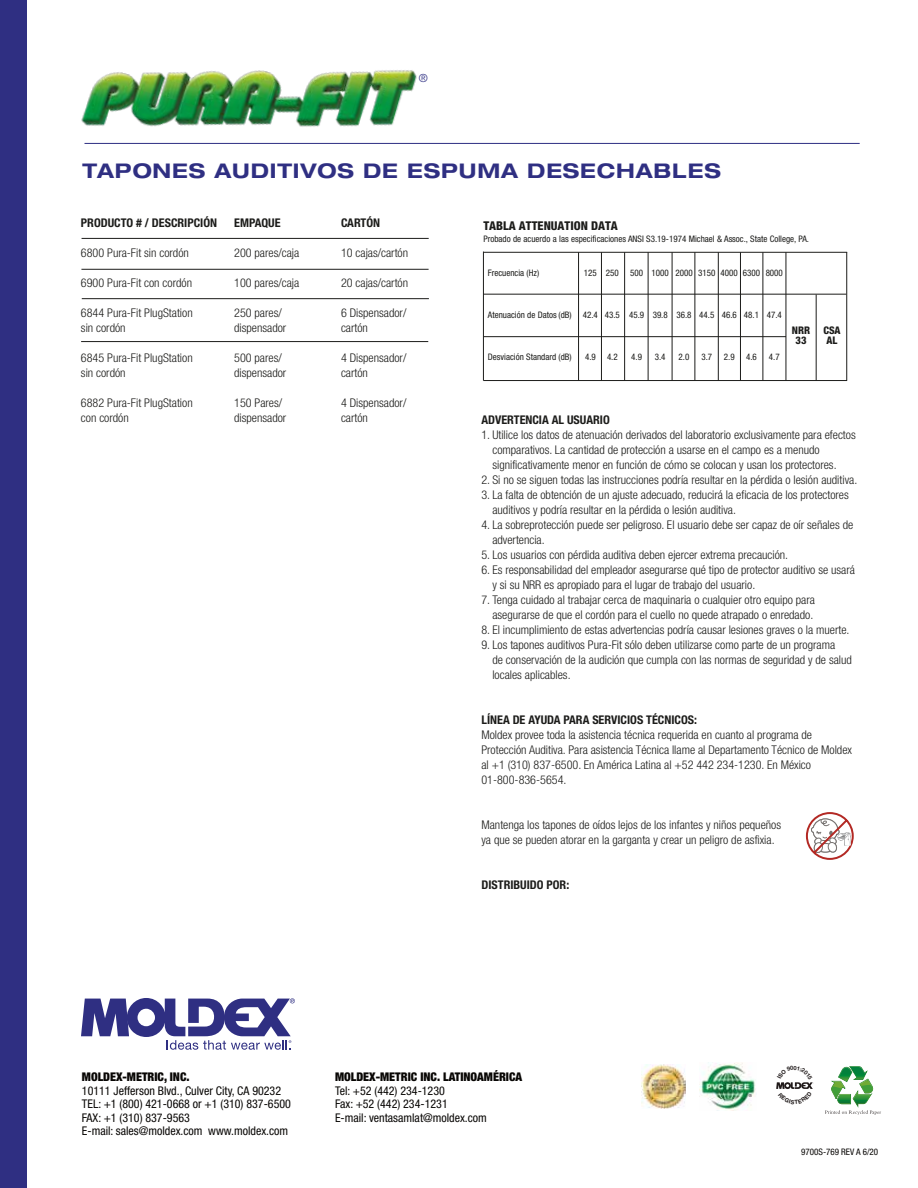
<style>
.page{position:relative;width:918px;height:1188px;background:#fff}
.page>*{position:absolute;margin:0;border:0;box-sizing:border-box;transform-origin:0 0}
.t1{font:700 expanded 20.25px "Helvetica Neue LT Std";letter-spacing:.04em;color:#2f2f82}
.t2{font:800 condensed 12.15px "Helvetica Neue";color:#1c1c1a}
.t3{font:300 condensed 12px/15px "Helvetica Neue";color:#1c1c1a}
.t4{font:condensed 12px/13.5px "Helvetica Neue";color:#080604}
.t5{font:700 condensed 12px "Helvetica Neue";color:#1c1c1a}
.t6{font:900 condensed 12px "Helvetica Neue";color:#080604}
.t7{font:300 11.25px "Helvetica Neue LT Std";color:#2d2e82}
.t8{font:800 condensed 10.5px/10.5px "Helvetica Neue";color:#1c1c1a;text-align:center}
.t9{font:condensed 9px "Helvetica Neue";color:#1c1c1a}
.t10{font:condensed 9px "Helvetica Neue";color:#080604}
.t11{font:4.05px "Helvetica Neue";color:#1c1c1a}
</style>
<div class="page">
<img style="left:81px;top:70px;width:359px;height:169px">
<img style="left:700px;top:1062px;width:56px;height:48px">
<img style="left:642px;top:1065px;width:44px;height:44px">
<svg style="left:825px;top:1066px;width:56px;height:49px"></svg>
<svg style="left:81px;top:998px;width:214px;height:52px"></svg>
<div style="left:0;top:0;width:27px;height:1188px;background:#2f2f82"></div>
<hr style="left:82px;top:238px;width:347px;height:1px;background:#1c1c1a">
<hr style="left:81px;top:269px;width:348px;height:1px;background:#1c1c1a">
<hr style="left:82px;top:298px;width:347px;height:1px;background:#1c1c1a">
<hr style="left:81px;top:341px;width:347px;height:1px;background:#1c1c1a">
<hr style="left:85px;top:143px;width:775px;height:1px;background:#2d2e82">
<svg style="left:805px;top:812px;width:49px;height:48px"></svg>
<hr style="left:483px;top:380px;width:364px;height:1px;background:#1c1c1a">
<hr style="left:483px;top:336px;width:303px;height:1px;background:#1c1c1a">
<hr style="left:483px;top:294px;width:363px;height:1px;background:#1c1c1a">
<hr style="left:483px;top:252px;width:364px;height:1px;background:#1c1c1a">
<hr style="left:786px;top:252px;width:1px;height:129px;background:#1c1c1a">
<hr style="left:763px;top:252px;width:1px;height:129px;background:#1c1c1a">
<hr style="left:740px;top:252px;width:1px;height:129px;background:#1c1c1a">
<hr style="left:718px;top:252px;width:1px;height:129px;background:#1c1c1a">
<hr style="left:695px;top:252px;width:1px;height:129px;background:#1c1c1a">
<hr style="left:672px;top:252px;width:1px;height:129px;background:#1c1c1a">
<hr style="left:648px;top:252px;width:1px;height:129px;background:#1c1c1a">
<hr style="left:624px;top:252px;width:1px;height:129px;background:#1c1c1a">
<hr style="left:601px;top:252px;width:1px;height:129px;background:#1c1c1a">
<hr style="left:578px;top:252px;width:1px;height:129px;background:#1c1c1a">
<hr style="left:483px;top:252px;width:1px;height:129px;background:#1c1c1a">
<hr style="left:846px;top:252px;width:1px;height:129px;background:#1c1c1a">
<hr style="left:816px;top:295px;width:1px;height:86px;background:#1c1c1a">
<svg style="left:776px;top:1082px;width:37px;height:7px"></svg>
<p class="t7" style="left:419px;top:71px;width:10px">®</p>
<h1 class="t1" style="left:83px;top:158px;width:640px">TAPONES AUDITIVOS DE ESPUMA DESECHABLES</h1>
<p class="t5" style="left:81px;top:216px;width:138px">PRODUCTO # / DESCRIPCIÓN</p>
<p class="t5" style="left:234px;top:216px;width:48px">EMPAQUE</p>
<p class="t5" style="left:341px;top:216px;width:41px">CARTÓN</p>
<p class="t3" style="left:81px;top:245px;width:109px">6800 Pura-Fit sin cordón</p>
<p class="t3" style="left:234px;top:245px;width:67px">200 pares/caja</p>
<p class="t3" style="left:341px;top:245px;width:69px">10 cajas/cartón</p>
<p class="t3" style="left:81px;top:275px;width:113px">6900 Pura-Fit con cordón</p>
<p class="t3" style="left:234px;top:275px;width:67px">100 pares/caja</p>
<p class="t3" style="left:341px;top:275px;width:69px">20 cajas/cartón</p>
<p class="t3" style="left:81px;top:305px;width:113px">6844 Pura-Fit PlugStation</p>
<p class="t3" style="left:234px;top:305px;width:49px">250 pares/</p>
<p class="t3" style="left:341px;top:305px;width:67px">6 Dispensador/</p>
<p class="t3" style="left:81px;top:320px;width:46px">sin cordón</p>
<p class="t3" style="left:234px;top:320px;width:54px">dispensador</p>
<p class="t3" style="left:341px;top:320px;width:28px">cartón</p>
<p class="t3" style="left:81px;top:350px;width:113px">6845 Pura-Fit PlugStation</p>
<p class="t3" style="left:234px;top:350px;width:49px">500 pares/</p>
<p class="t3" style="left:341px;top:350px;width:67px">4 Dispensador/</p>
<p class="t3" style="left:81px;top:365px;width:46px">sin cordón</p>
<p class="t3" style="left:234px;top:365px;width:54px">dispensador</p>
<p class="t3" style="left:341px;top:365px;width:28px">cartón</p>
<p class="t3" style="left:81px;top:395px;width:113px">6882 Pura-Fit PlugStation</p>
<p class="t3" style="left:234px;top:395px;width:50px">150 Pares/</p>
<p class="t3" style="left:341px;top:395px;width:67px">4 Dispensador/</p>
<p class="t3" style="left:81px;top:410px;width:49px">con cordón</p>
<p class="t3" style="left:234px;top:410px;width:54px">dispensador</p>
<p class="t3" style="left:341px;top:410px;width:28px">cartón</p>
<p class="t2" style="left:483px;top:218px;width:136px">TABLA ATTENUATION DATA</p>
<p class="t9" style="left:483px;top:233px;width:327px">Probado de acuerdo a las especificaciones ANSI S3.19-1974 Michael &amp; Assoc., State College, PA.</p>
<p class="t9" style="left:488px;top:267px;width:53px">Frecuencia (Hz)</p>
<p class="t9" style="left:584px;top:267px;width:36px">125 250</p>
<p class="t9" style="left:630px;top:267px;width:154px">500 1000 2000 3150 4000 6300 8000</p>
<p class="t9" style="left:488px;top:309px;width:295px">Atenuación de Datos (dB) 42.4 43.5 45.9 39.8 36.8 44.5 46.6 48.1 47.4</p>
<p class="t9" style="left:488px;top:351px;width:85px">Desviación Standard (dB)</p>
<p class="t9" style="left:585px;top:351px;width:34px">4.9 4.2</p>
<p class="t9" style="left:631px;top:351px;width:12px">4.9</p>
<p class="t9" style="left:655px;top:351px;width:12px">3.4</p>
<p class="t9" style="left:679px;top:351px;width:12px">2.0</p>
<p class="t9" style="left:701px;top:351px;width:12px">3.7</p>
<p class="t9" style="left:724px;top:351px;width:12px">2.9</p>
<p class="t9" style="left:746px;top:351px;width:12px">4.6</p>
<p class="t9" style="left:769px;top:351px;width:12px">4.7</p>
<p class="t8" style="left:792px;top:325px;width:20px">NRR<br>33</p>
<p class="t8" style="left:823px;top:325px;width:19px">CSA<br>AL</p>
<p class="t5" style="left:481px;top:413px;width:130px">ADVERTENCIA AL USUARIO</p>
<p class="t3" style="left:492px;top:427px;width:365px;text-indent:-11px">1. Utilice los datos de atenuación derivados del laboratorio exclusivamente para efectos comparativos. La cantidad de protección a usarse en el campo es a menudo significativamente menor en función de cómo se colocan y usan los protectores.</p>
<p class="t3" style="left:481px;top:472px;width:377px">2. Si no se siguen todas las instrucciones podría resultar en la pérdida o lesión auditiva.</p>
<p class="t3" style="left:492px;top:487px;width:358px;text-indent:-11px">3. La falta de obtención de un ajuste adecuado, reducirá la eficacia de los protectores auditivos y podría resultar en la pérdida o lesión auditiva.</p>
<p class="t3" style="left:492px;top:517px;width:362px;text-indent:-11px">4. La sobreprotección puede ser peligroso. El usuario debe ser capaz de oír señales de advertencia.</p>
<p class="t3" style="left:481px;top:547px;width:308px">5. Los usuarios con pérdida auditiva deben ejercer extrema precaución.</p>
<p class="t3" style="left:492px;top:562px;width:364px;text-indent:-11px">6. Es responsabilidad del empleador asegurarse qué tipo de protector auditivo se usará y si su NRR es apropiado para el lugar de trabajo del usuario.</p>
<p class="t3" style="left:481px;top:592px;width:335px;text-align:right">7. Tenga cuidado al trabajar cerca de maquinaria o cualquier otro equipo para asegurarse de que el cordón para el cuello no quede atrapado o enredado.</p>
<p class="t3" style="left:481px;top:622px;width:369px">8. El incumplimiento de estas advertencias podría causar lesiones graves o la muerte.</p>
<p class="t3" style="left:492px;top:637px;width:361px;text-indent:-11px">9. Los tapones auditivos Pura-Fit sólo deben utilizarse como parte de un programa<br>de conservación de la audición que cumpla con las normas de seguridad y de salud locales aplicables.</p>
<p class="t5" style="left:481px;top:713px;width:217px">LÍNEA DE AYUDA PARA SERVICIOS TÉCNICOS:</p>
<p class="t3" style="left:481px;top:727px;width:372px">Moldex provee toda la asistencia técnica requerida en cuanto al programa de Protección Auditiva. Para asistencia Técnica llame al Departamento Técnico de Moldex al +1 (310) 837-6500. En América Latina al +52 442 234-1230. En México 01-800-836-5654.</p>
<p class="t3" style="left:481px;top:817px;width:301px">Mantenga los tapones de oídos lejos de los infantes y niños pequeños ya que se pueden atorar en la garganta y crear un peligro de asfixia.</p>
<p class="t5" style="left:481px;top:878px;width:89px">DISTRIBUIDO POR:</p>
<p class="t6" style="left:82px;top:1070px;width:109px">MOLDEX-METRIC, INC.</p>
<p class="t4" style="left:82px;top:1084px;width:211px">10111 Jefferson Blvd., Culver City, CA 90232<br>TEL: +1 (800) 421-0668 or +1 (310) 837-6500<br>FAX: +1 (310) 837-9563<br>E-mail: sales@moldex.com www.moldex.com</p>
<p class="t6" style="left:335px;top:1070px;width:189px">MOLDEX-METRIC INC. LATINOAMÉRICA</p>
<p class="t4" style="left:335px;top:1084px;width:153px">Tel: +52 (442) 234-1230<br>Fax: +52 (442) 234-1231<br>E-mail: ventasamlat@moldex.com</p>
<p class="t11" style="left:749px;top:1093px;width:5px">®</p>
<p class="t10" style="left:801px;top:1146px;width:79px">9700S-769 REV A 6/20</p>
</div>
